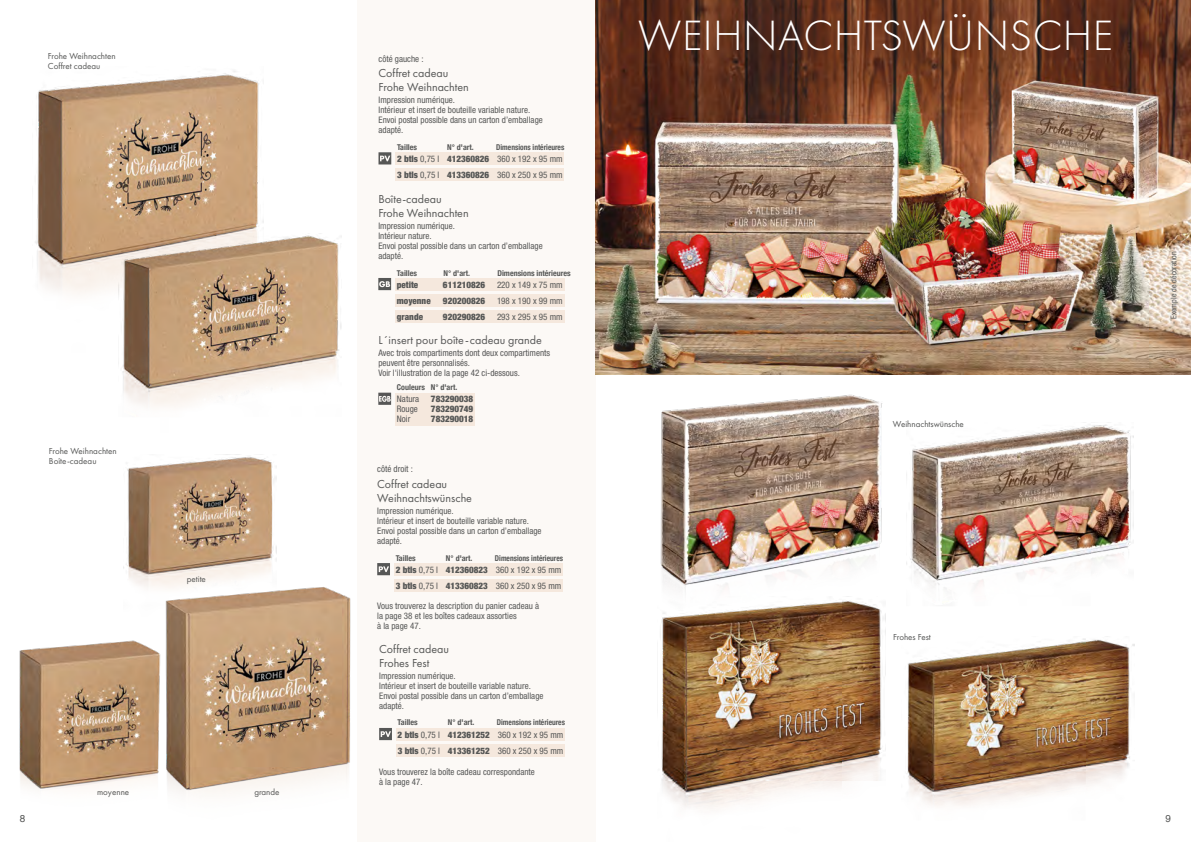
<style>
.page{position:relative;width:1191px;height:842px;background:#fff}
.page>*{position:absolute;margin:0;border:0;box-sizing:border-box;transform-origin:0 0}
.t1{font:300 44px "Futura PT";letter-spacing:.01em;color:#fff}
.t2{font:12px/14.4px "Futura PT";color:#565756}
.t3{font:12px "Futura PT";color:#565656}
.t4{font:10px "Helvetica";color:#565756}
.t5{font:condensed 9px/10px "Helvetica Neue LT Std";color:#565756}
.t6{font:condensed 9px/10px "Helvetica Neue LT Std";color:#565656}
.t7{font:9px/10.8px "Futura PT";color:#565756}
.t8{font:900 condensed 9px "Helvetica Neue";color:#565756}
.t9{font:700 condensed 8px "Helvetica Neue";color:#565756}
.t10{font:700 condensed 8px "Helvetica Neue";color:#565756;scale:.93 1}
.t11{font:condensed 8px "Helvetica Neue LT Std";color:#565756}
.s1{font-family:"Helvetica Neue";font-weight:900}
</style>
<div class="page">
<img style="left:660px;top:394px;width:226px;height:279px">
<img style="left:906px;top:424px;width:227px;height:165px">
<img style="left:123px;top:457px;width:154px;height:130px">
<img style="left:35px;top:71px;width:228px;height:223px">
<div style="left:357px;top:0;width:238px;height:842px;background:#fcf9f6"></div>
<img style="left:118px;top:233px;width:224px;height:174px">
<img style="left:595px;top:0;width:596px;height:374px">
<img style="left:157px;top:583px;width:194px;height:210px">
<img style="left:19px;top:637px;width:147px;height:156px">
<img style="left:660px;top:597px;width:225px;height:212px">
<img style="left:906px;top:636px;width:228px;height:170px">
<div style="left:395px;top:152px;width:169px;height:13px;background:#f5e8dd"></div>
<div style="left:395px;top:168px;width:169px;height:13px;background:#f5e8dd"></div>
<svg style="left:378px;top:152px;width:13px;height:12px"></svg>
<svg style="left:378px;top:278px;width:13px;height:12px"></svg>
<div style="left:395px;top:310px;width:169px;height:12px;background:#f5e8dd"></div>
<div style="left:395px;top:278px;width:169px;height:12px;background:#f5e8dd"></div>
<div style="left:395px;top:294px;width:169px;height:12px;background:#f5e8dd"></div>
<svg style="left:378px;top:393px;width:13px;height:12px"></svg>
<div style="left:395px;top:393px;width:80px;height:33px;background:#f5e8dd"></div>
<div style="left:394px;top:563px;width:168px;height:13px;background:#f5e8dd"></div>
<div style="left:394px;top:579px;width:168px;height:13px;background:#f5e8dd"></div>
<svg style="left:377px;top:563px;width:13px;height:12px"></svg>
<div style="left:396px;top:728px;width:168px;height:12px;background:#f5e8dd"></div>
<div style="left:396px;top:744px;width:168px;height:12px;background:#f5e8dd"></div>
<svg style="left:379px;top:728px;width:13px;height:12px"></svg>
<p class="t7" style="left:48px;top:50px;width:69px">Frohe Weihnachten<br>Coffret cadeau</p>
<p class="t7" style="left:49px;top:445px;width:69px">Frohe Weihnachten<br>Boîte-cadeau</p>
<p class="t7" style="left:187px;top:574px;width:21px">petite</p>
<p class="t7" style="left:97px;top:787px;width:34px">moyenne</p>
<p class="t7" style="left:254px;top:787px;width:27px">grande</p>
<p class="t5" style="left:378px;top:54px;width:46px">côté gauche :</p>
<h2 class="t2" style="left:378px;top:66px;width:92px">Coffret cadeau<br>Frohe Weihnachten</h2>
<p class="t5" style="left:378px;top:95px;width:166px">Impression numérique.<br>Intérieur et insert de bouteille variable nature.<br>Envoi postal possible dans un carton d’emballage adapté.</p>
<p class="t5" style="left:397px;top:151px;width:167px;line-height:16px"><span class="s1">2 btls</span> 0,75 l <span class="s1">412360826</span> 360 x 192 x 95 mm<br><span class="s1">3 btls</span> 0,75 l <span class="s1">413360826</span> 360 x 250 x 95 mm</p>
<p class="t9" style="left:397px;top:140px;width:22px">Tailles</p>
<p class="t9" style="left:447px;top:140px;width:28px">N° d'art.</p>
<p class="t10" style="left:496px;top:140px;width:75px">Dimensions intérieures</p>
<h2 class="t2" style="left:378px;top:192px;width:92px">Boîte-cadeau<br>Frohe Weihnachten</h2>
<p class="t5" style="left:378px;top:221px;width:166px">Impression numérique.<br>Intérieur nature.<br>Envoi postal possible dans un carton d’emballage adapté.</p>
<p class="t9" style="left:397px;top:266px;width:22px">Tailles</p>
<p class="t9" style="left:443px;top:266px;width:28px">N° d'art.</p>
<p class="t9" style="left:497px;top:266px;width:75px">Dimensions intérieures</p>
<p class="t8" style="left:397px;top:277px;width:23px">petite</p>
<p class="t8" style="left:443px;top:277px;width:44px">611210826</p>
<p class="t5" style="left:497px;top:279px;width:67px">220 x 149 x 75 mm</p>
<p class="t8" style="left:397px;top:293px;width:35px">moyenne</p>
<p class="t8" style="left:443px;top:293px;width:44px">920200826</p>
<p class="t5" style="left:497px;top:295px;width:67px">198 x 190 x 99 mm</p>
<p class="t8" style="left:397px;top:309px;width:28px">grande</p>
<p class="t8" style="left:443px;top:309px;width:44px">920290826</p>
<p class="t5" style="left:497px;top:311px;width:67px">293 x 295 x 95 mm</p>
<h2 class="t3" style="left:378px;top:333px;width:165px">L´insert pour boîte-cadeau grande</h2>
<p class="t6" style="left:378px;top:348px;width:173px">Avec trois compartiments dont deux compartiments peuvent être personnalisés.<br>Voir l'illustration de la page 42 ci-dessous.</p>
<p class="t6" style="left:397px;top:394px;width:24px">Natura</p>
<p class="t8" style="left:431px;top:392px;width:44px">783290038</p>
<p class="t6" style="left:397px;top:404px;width:22px">Rouge</p>
<p class="t8" style="left:431px;top:402px;width:44px">783290749</p>
<p class="t6" style="left:397px;top:414px;width:15px">Noir</p>
<p class="t8" style="left:431px;top:412px;width:44px">783290018</p>
<p class="t9" style="left:397px;top:381px;width:62px">Couleurs N° d'art.</p>
<p class="t5" style="left:377px;top:464px;width:37px">côté droit :</p>
<h2 class="t2" style="left:377px;top:476px;width:96px">Coffret cadeau<br>Weihnachtswünsche</h2>
<p class="t5" style="left:377px;top:506px;width:166px">Impression numérique.<br>Intérieur et insert de bouteille variable nature.<br>Envoi postal possible dans un carton d’emballage adapté.</p>
<p class="t5" style="left:396px;top:561px;width:167px;line-height:16px"><span class="s1">2 btls</span> 0,75 l <span class="s1">412360823</span> 360 x 192 x 95 mm<br><span class="s1">3 btls</span> 0,75 l <span class="s1">413360823</span> 360 x 250 x 95 mm</p>
<p class="t9" style="left:396px;top:551px;width:22px">Tailles</p>
<p class="t9" style="left:446px;top:551px;width:28px">N° d'art.</p>
<p class="t10" style="left:495px;top:551px;width:75px">Dimensions intérieures</p>
<p class="t5" style="left:377px;top:601px;width:163px">Vous trouverez la description du panier cadeau à la page 38 et les boîtes cadeaux assorties<br>à la page 47.</p>
<h2 class="t2" style="left:379px;top:641px;width:71px">Coffret cadeau<br>Frohes Fest</h2>
<p class="t5" style="left:379px;top:671px;width:166px">Impression numérique.<br>Intérieur et insert de bouteille variable nature.<br>Envoi postal possible dans un carton d’emballage adapté.</p>
<p class="t5" style="left:398px;top:726px;width:167px;line-height:16px"><span class="s1">2 btls</span> 0,75 l <span class="s1">412361252</span> 360 x 192 x 95 mm<br><span class="s1">3 btls</span> 0,75 l <span class="s1">413361252</span> 360 x 250 x 95 mm</p>
<p class="t9" style="left:398px;top:716px;width:22px">Tailles</p>
<p class="t9" style="left:448px;top:716px;width:28px">N° d'art.</p>
<p class="t10" style="left:497px;top:716px;width:75px">Dimensions intérieures</p>
<p class="t5" style="left:379px;top:767px;width:157px">Vous trouverez la boîte cadeau correspondante à la page 47.</p>
<h1 class="t1" style="left:638px;top:10px;width:476px">WEIHNACHTSWÜNSCHE</h1>
<p class="t7" style="left:892px;top:419px;width:73px">Weihnachtswünsche</p>
<p class="t11" style="left:1169px;top:324px;width:78px;rotate:-90deg">- Exemple de décoration -</p>
<p class="t7" style="left:893px;top:631px;width:39px">Frohes Fest</p>
<p class="t4" style="left:20px;top:811px;width:7px">8</p>
<p class="t4" style="left:1165px;top:811px;width:7px">9</p>
</div>
